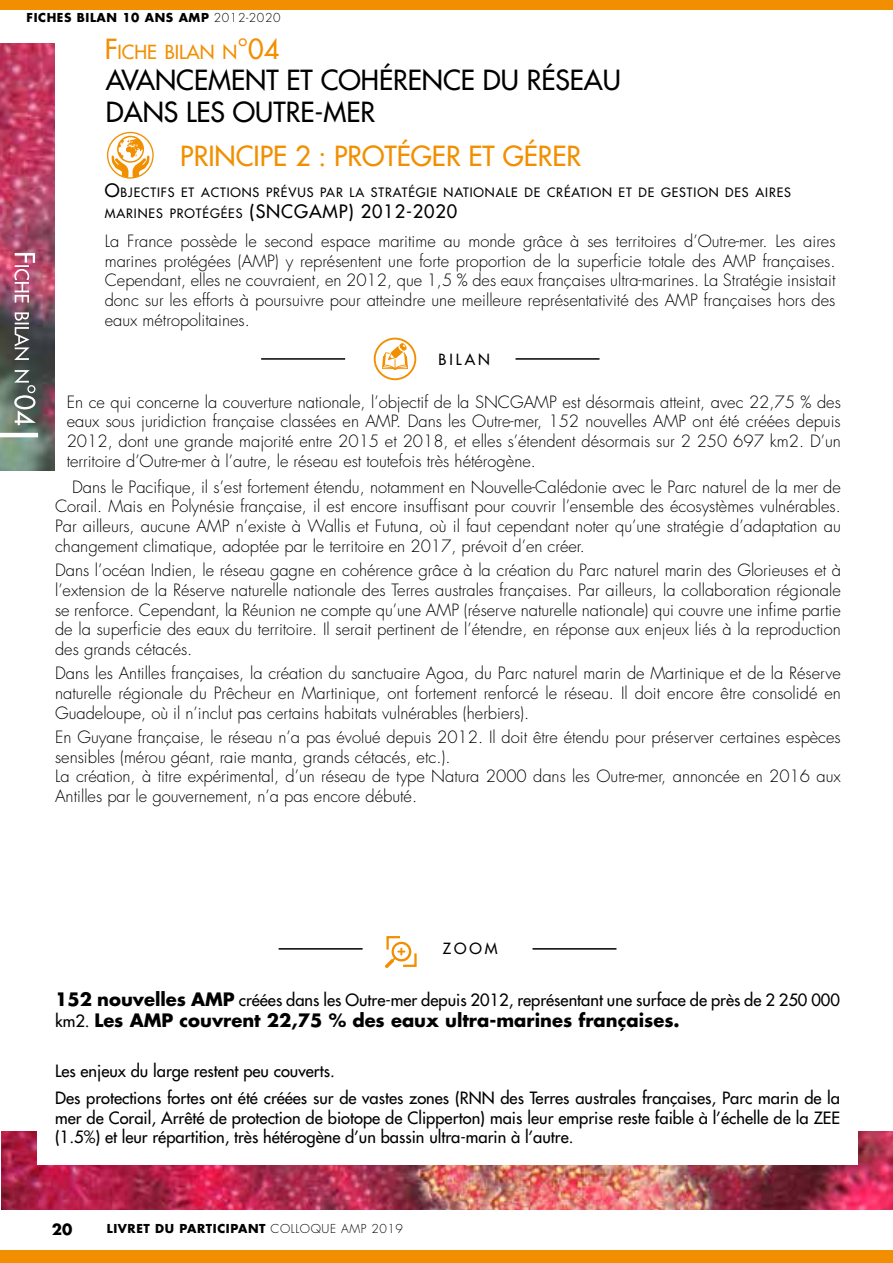
<style>
.page{position:relative;width:893px;height:1263px;background:#fff}
.page>*{position:absolute;margin:0;border:0;box-sizing:border-box;transform-origin:0 0}
.t1{font:500 27px/32.4px "Futura Std";color:#000}
.t2{font:500 27px "Futura Std";color:#f28f00}
.t3{font:500 18.9px "Futura Std";color:#f28f00}
.t4{font:700 18px "Futura Std";color:#000}
.t5{font:500 18px "Futura Std";letter-spacing:.05em;color:#000}
.t6{font:300 16.5px/19.8px "Futura Std";color:#000;text-align:justify}
.t7{font:500 16.5px/27px "Futura Std";color:#000}
.t8{font:500 15px "Futura Std";letter-spacing:.2em;color:#000}
.t9{font:700 15px "Futura Std";color:#000}
.t10{font:500 12.6px/21.6px "Futura Std";letter-spacing:.07em;color:#000}
.t11{font:700 12px "Futura Std";letter-spacing:.05em;color:#000}
.s1{font-weight:300}
.s2{font-size:27px}
.s3{font-size:18px}
.s4{font-weight:700;font-size:18px}
.s5{font-weight:500;font-size:16.5px}
</style>
<div class="page">
<div style="left:0;top:1251px;width:893px;height:12px;background:#f28f00"></div>
<div style="left:0;top:0;width:893px;height:9px;background:#f28f00"></div>
<img style="left:0;top:43px;width:54px;height:428px">
<img style="left:1px;top:1132px;width:892px;height:77px">
<div style="left:37px;top:979px;width:821px;height:186px;background:#fff"></div>
<hr style="left:0;top:433px;width:38px;height:4px;background:#fff">
<hr style="left:261px;top:358px;width:84px;height:2px;background:#000">
<hr style="left:279px;top:948px;width:84px;height:1px;background:#000">
<hr style="left:515px;top:358px;width:84px;height:2px;background:#000">
<hr style="left:532px;top:948px;width:84px;height:1px;background:#000">
<svg style="left:374px;top:338px;width:42px;height:42px"></svg>
<svg style="left:385px;top:936px;width:32px;height:32px"></svg>
<svg style="left:14px;top:253px;width:22px;height:172px;background:#88747b"></svg>
<svg style="left:107px;top:132px;width:47px;height:47px"></svg>
<p class="t11" style="left:27px;top:10px;width:255px">FICHES BILAN 10 ANS AMP <span class="s1">2012-2020</span></p>
<p class="t3" style="left:105px;top:40px;width:176px"><span class="s2">F</span>ICHE BILAN N<span class="s2">°04</span></p>
<h1 class="t1" style="left:106px;top:64px;width:517px">AVANCEMENT ET COHÉRENCE DU RÉSEAU<br>DANS LES OUTRE-MER</h1>
<h1 class="t2" style="left:180px;top:139px;width:402px">PRINCIPE 2 : PROTÉGER ET GÉRER</h1>
<p class="t10" style="left:105px;top:181px;width:688px"><span class="s3">O</span>BJECTIFS ET ACTIONS PRÉVUS PAR LA STRATÉGIE NATIONALE DE CRÉATION ET DE GESTION DES AIRES<br>MARINES PROTÉGÉES <span class="s3">(SNCGAMP</span></p>
<p class="t5" style="left:349px;top:200px;width:110px">) 2012-2020</p>
<p class="t6" style="left:105px;top:231px;width:732px">La France possède le second espace maritime au monde grâce à ses territoires d’Outre-mer. Les aires marines protégées (AMP) y représentent une forte proportion de la superficie totale des AMP françaises.<br>Cependant, elles ne couvraient, en 2012, que 1,5 % des eaux françaises ultra-marines. La Stratégie insistait donc sur les efforts à poursuivre pour atteindre une meilleure représentativité des AMP françaises hors des eaux métropolitaines.</p>
<p class="t8" style="left:438px;top:350px;width:53px">BILAN</p>
<p class="t6" style="left:67px;top:392px;width:776px">En ce qui concerne la couverture nationale, l’objectif de la SNCGAMP est désormais atteint, avec 22,75 % des eaux sous juridiction française classées en AMP. Dans les Outre-mer, 152 nouvelles AMP ont été créées depuis 2012, dont une grande majorité entre 2015 et 2018, et elles s’étendent désormais sur 2 250 697 km2. D’un territoire d’Outre-mer à l’autre, le réseau est toutefois très hétérogène.</p>
<p class="t6" style="left:55px;top:477px;width:787px;text-indent:17px">Dans le Pacifique, il s’est fortement étendu, notamment en Nouvelle-Calédonie avec le Parc naturel de la mer de Corail. Mais en Polynésie française, il est encore insuffisant pour couvrir l’ensemble des écosystèmes vulnérables.<br>Par ailleurs, aucune AMP n’existe à Wallis et Futuna, où il faut cependant noter qu’une stratégie d’adaptation au changement climatique, adoptée par le territoire en 2017, prévoit d’en créer.</p>
<p class="t6" style="left:55px;top:560px;width:787px">Dans l’océan Indien, le réseau gagne en cohérence grâce à la création du Parc naturel marin des Glorieuses et à l’extension de la Réserve naturelle nationale des Terres australes françaises. Par ailleurs, la collaboration régionale se renforce. Cependant, la Réunion ne compte qu’une AMP (réserve naturelle nationale) qui couvre une infime partie de la superficie des eaux du territoire. Il serait pertinent de l’étendre, en réponse aux enjeux liés à la reproduction des grands cétacés.</p>
<p class="t6" style="left:55px;top:664px;width:787px">Dans les Antilles françaises, la création du sanctuaire Agoa, du Parc naturel marin de Martinique et de la Réserve naturelle régionale du Prêcheur en Martinique, ont fortement renforcé le réseau. Il doit encore être consolidé en Guadeloupe, où il n’inclut pas certains habitats vulnérables (herbiers).</p>
<p class="t6" style="left:55px;top:727px;width:787px;text-align:left">En Guyane française, le réseau n’a pas évolué depuis 2012. Il doit être étendu pour préserver certaines espèces sensibles (mérou géant, raie manta, grands cétacés, etc.).<br>La création, à titre expérimental, d’un réseau de type Natura 2000 dans les Outre-mer, annoncée en 2016 aux Antilles par le gouvernement, n’a pas encore débuté.</p>
<p class="t8" style="left:443px;top:939px;width:56px">ZOOM</p>
<p class="t7" style="left:55px;top:986px;width:786px"><span class="s4">152 nouvelles AMP</span> créées dans les Outre-mer depuis 2012, représentant une surface de près de 2 250 000</p>
<p class="t4" style="left:55px;top:1008px;width:626px"><span class="s5">km2.</span> Les AMP couvrent 22,75 % des eaux ultra-marines françaises.</p>
<p class="t7" style="left:55px;top:1057px;width:787px">Les enjeux du large restent peu couverts.<br>Des protections fortes ont été créées sur de vastes zones (RNN des Terres australes françaises, Parc marin de la</p>
<p class="t7" style="left:55px;top:1108px;width:786px;line-height:19.8px">mer de Corail, Arrêté de protection de biotope de Clipperton) mais leur emprise reste faible à l’échelle de la ZEE (1.5%) et leur répartition, très hétérogène d’un bassin ultra-marin à l’autre.</p>
<p class="t9" style="left:52px;top:1219px;width:22px">20</p>
<p class="t11" style="left:107px;top:1220px;width:298px">LIVRET DU PARTICIPANT <span class="s1">COLLOQUE AMP 2019</span></p>
</div>
